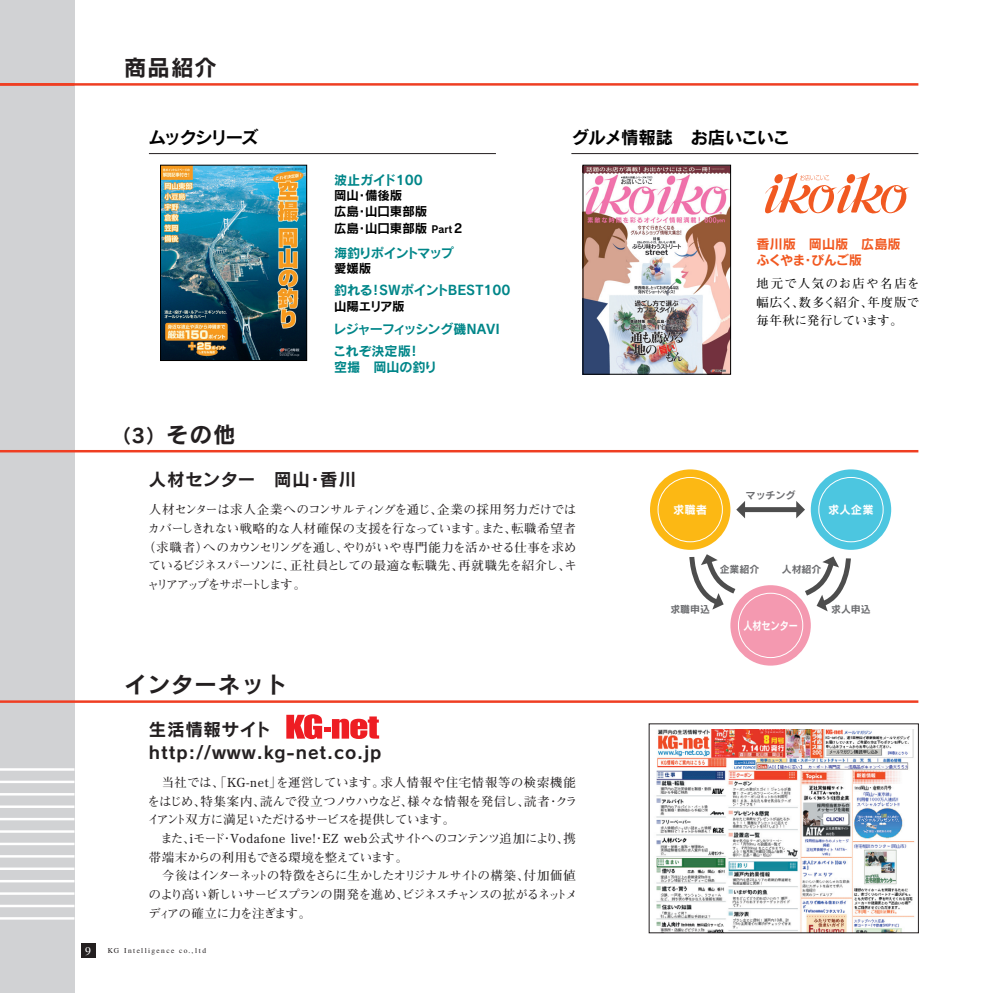
<style>
.page{position:relative;width:993px;height:993px;background:#fff}
.page>*{position:absolute;margin:0;border:0;box-sizing:border-box;transform-origin:0 0}
.t1{font:22.4px "Rodin CID B";letter-spacing:.05em;color:#231f20}
.t2{font:19.25px "Rodin CID B";color:#231f20}
.t3{font:17.32px/22.4px "Rodin CID B";letter-spacing:.05em;color:#231f20}
.t4{font:17.32px "Rodin CID B";letter-spacing:-.04em;color:#000}
.t5{font:17.32px "Rodin CID B";letter-spacing:-.11em;color:#000}
.t6{font:13.12px/16.1px "Rodin CID B";letter-spacing:-.01em;color:#008689}
.t7{font:13.12px/15.8px "Rodin CID B";color:#f15921}
.t8{font:13.12px "Rodin CID B";letter-spacing:-.055em;color:#008689}
.t9{font:13.12px "Rodin CID B";letter-spacing:-.1em;color:#008689}
.t10{font:700 12.42px/18.6px "Futo Min A101";letter-spacing:-.045em;color:#231f20}
.t11{font:700 12.42px/18.6px "Futo Min A101";letter-spacing:.05em;color:#000;text-align:justify}
.t12{font:700 12.42px "Futo Min A101";letter-spacing:-.025em;color:#231f20}
.t13{font:12.42px/16.1px "Rodin CID B";color:#000}
.t14{font:700 12.42px "Futo Min A101";letter-spacing:-.02em;color:#231f20}
.t15{font:700 12.42px "Futo Min A101";letter-spacing:-.015em;color:#231f20}
.t16{font:700 12.42px "Futo Min A101";letter-spacing:-.15em;color:#231f20}
.t17{font:300 11.72px "Ryumin";color:#fff}
.t18{font:11.38px "Rodin CID B";color:#fff}
.t19{font:11.38px "Rodin CID B";color:#fff;scale:.8 1}
.t20{font:9.97px "Rodin CID B";color:#6c6d70}
.t21{font:300 7.52px "Ryumin";letter-spacing:.2em;color:#231f20}
.s1{font-size:9.97px}
.s2{font-size:22.4px}
</style>
<div class="page">
<div style="left:0;top:0;width:74px;height:992px;background:#d1d2d4"></div>
<hr style="left:0;top:768px;width:74px;height:2px;background:#fff">
<hr style="left:0;top:780px;width:74px;height:3px;background:#fff">
<hr style="left:0;top:792px;width:74px;height:3px;background:#fff">
<hr style="left:0;top:805px;width:74px;height:2px;background:#fff">
<hr style="left:0;top:817px;width:74px;height:3px;background:#fff">
<hr style="left:0;top:830px;width:74px;height:2px;background:#fff">
<hr style="left:0;top:842px;width:74px;height:3px;background:#fff">
<hr style="left:0;top:854px;width:74px;height:3px;background:#fff">
<hr style="left:0;top:867px;width:74px;height:2px;background:#fff">
<hr style="left:0;top:879px;width:74px;height:3px;background:#fff">
<hr style="left:0;top:892px;width:74px;height:2px;background:#fff">
<hr style="left:0;top:904px;width:74px;height:3px;background:#fff">
<hr style="left:0;top:916px;width:74px;height:3px;background:#fff">
<div style="left:81px;top:943px;width:14px;height:14px;background:#231f20"></div>
<hr style="left:0;top:83px;width:918px;height:3px;background:#ef3e22">
<hr style="left:0;top:450px;width:918px;height:2px;background:#ef3e22">
<svg style="left:765px;top:173px;width:144px;height:41px"></svg>
<hr style="left:149px;top:153px;width:347px;height:1px;background:#231f20">
<hr style="left:571px;top:153px;width:347px;height:1px;background:#231f20">
<img style="left:162px;top:167px;width:143px;height:192px">
<div style="left:650px;top:469px;width:80px;height:80px;background:#fcb814;border-radius:50%"></div>
<div style="left:657px;top:477px;width:65px;height:65px;border:1px solid #fff;border-radius:50%"></div>
<div style="left:730px;top:585px;width:80px;height:80px;background:#f499b0;border-radius:50%"></div>
<div style="left:737px;top:592px;width:66px;height:66px;border:1px solid #fff;border-radius:50%"></div>
<div style="left:810px;top:469px;width:81px;height:80px;background:#4cc6e0;border-radius:50%"></div>
<div style="left:818px;top:477px;width:65px;height:65px;border:1px solid #fff;border-radius:50%"></div>
<div style="left:741px;top:507px;width:58px;height:5px;background:#4d4d4d"></div>
<svg style="left:796px;top:501px;width:8px;height:17px"></svg>
<svg style="left:736px;top:501px;width:9px;height:17px"></svg>
<svg style="left:689px;top:554px;width:162px;height:57px"></svg>
<hr style="left:0;top:700px;width:918px;height:2px;background:#ef3e22">
<img style="left:656px;top:729px;width:259px;height:201px">
<svg style="left:286px;top:714px;width:93px;height:25px"></svg>
<img style="left:584px;top:167px;width:144px;height:205px">
<div style="left:582px;top:165px;width:148px;height:209px;border:1px solid #000"></div>
<div style="left:160px;top:165px;width:147px;height:196px;border:1px solid #000"></div>
<h1 class="t1" style="left:124px;top:59px;width:94px">商品紹介</h1>
<h3 class="t5" style="left:149px;top:130px;width:111px">ムックシリーズ</h3>
<h3 class="t4" style="left:571px;top:130px;width:220px">グルメ情報誌　お店いこいこ</h3>
<p class="t6" style="left:334px;top:173px;width:90px">波止ガイド100</p>
<p class="t13" style="left:334px;top:189px;width:130px">岡山・備後版<br>広島・山口東部版<br>広島・山口東部版 <span class="s1">Part</span>2</p>
<p class="t9" style="left:334px;top:248px;width:121px">海釣りポイントマップ</p>
<p class="t13" style="left:334px;top:262px;width:39px">愛媛版</p>
<p class="t6" style="left:334px;top:284px;width:178px">釣れる！SWポイントBEST100</p>
<p class="t13" style="left:334px;top:300px;width:72px">山陽エリア版</p>
<p class="t8" style="left:333px;top:324px;width:168px">レジャーフィッシング磯NAVI</p>
<h2 class="t2" style="left:112px;top:428px;width:125px">（3）<span class="s2">その他</span></h2>
<p class="t6" style="left:333px;top:345px;width:106px">これぞ決定版！<br>空撮　岡山の釣り</p>
<h3 class="t3" style="left:149px;top:470px;width:208px">人材センター　岡山・香川</h3>
<p class="t14" style="left:149px;top:505px;width:428px">人材センターは求人企業へのコンサルティングを通じ、企業の採用努力だけでは</p>
<p class="t15" style="left:147px;top:524px;width:429px">カバーしきれない戦略的な人材確保の支援を行なっています。また、転職希望者</p>
<p class="t12" style="left:143px;top:542px;width:435px">（求職者）へのカウンセリングを通し、やりがいや専門能力を活かせる仕事を求め</p>
<p class="t10" style="left:148px;top:558px;width:429px">ているビジネスパーソンに、正社員としての最適な転職先、再就職先を紹介し、キ</p>
<p class="t16" style="left:147px;top:580px;width:160px">ャリアアップをサポートします。</p>
<h1 class="t1" style="left:124px;top:676px;width:164px">インターネット</h1>
<h3 class="t3" style="left:149px;top:720px;width:234px">生活情報サイトhttp://www.kg-net.co.jp</h3>
<p class="t10" style="left:147px;top:774px;width:431px">　当社では、「KG-net」を運営しています。求人情報や住宅情報等の検索機能をはじめ、特集案内、読んで役立つノウハウなど、様々な情報を発信し、読者・クライアント双方に満足いただけるサービスを提供しています。<br>　また、iモード・Vodafone live!・EZ web公式サイトへのコンテンツ追加により、携帯端末からの利用もできる環境を整えています。<br>　今後はインターネットの特徴をさらに生かしたオリジナルサイトの構築、付加価値のより高い新しいサービスプランの開発を進め、ビジネスチャンスの拡がるネットメディアの確立に力を注ぎます。</p>
<p class="t17" style="left:85px;top:945px;width:7px">9</p>
<p class="t21" style="left:108px;top:947px;width:100px">KG Intelligence co.,ltd</p>
<p class="t7" style="left:756px;top:238px;width:145px">香川版　岡山版　広島版ふくやま・びんご版</p>
<p class="t11" style="left:756px;top:276px;width:164px">地元で人気のお店や名店を幅広く、数多く紹介、年度版で毎年秋に発行しています。</p>
<p class="t20" style="left:745px;top:491px;width:51px">マッチング</p>
<p class="t18" style="left:673px;top:505px;width:36px">求職者</p>
<p class="t18" style="left:828px;top:505px;width:47px">求人企業</p>
<p class="t20" style="left:719px;top:565px;width:41px">企業紹介</p>
<p class="t20" style="left:781px;top:565px;width:41px">人材紹介</p>
<p class="t20" style="left:670px;top:605px;width:41px">求職申込</p>
<p class="t20" style="left:831px;top:605px;width:41px">求人申込</p>
<p class="t19" style="left:743px;top:621px;width:70px">人材センター</p>
</div>
